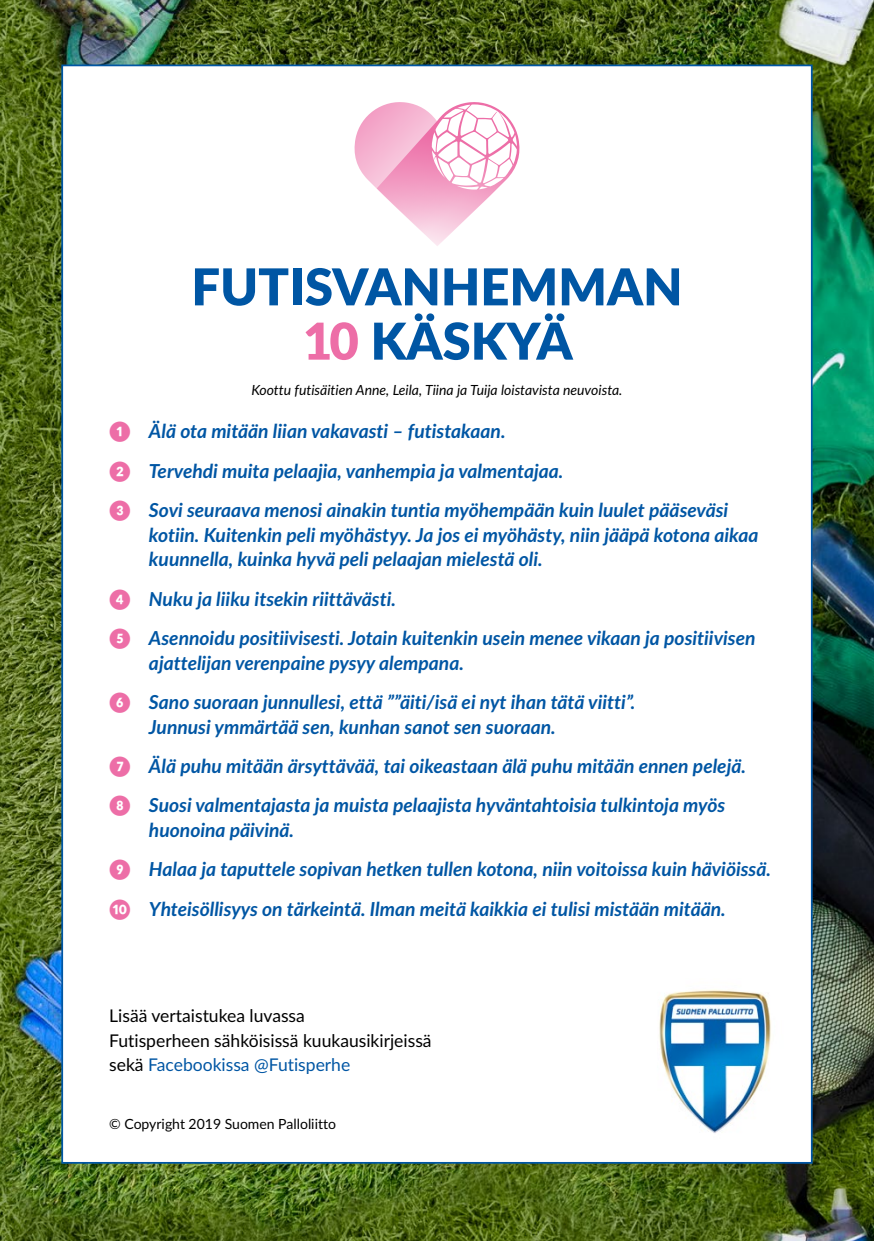
<style>
.page{position:relative;width:874px;height:1241px;background:#fff}
.page>*{position:absolute;margin:0;border:0;box-sizing:border-box;transform-origin:0 0}
.t1{font:900 50.75px/54.2px "Lato";color:#0056a4;text-align:center}
.t2{font:italic 700 19.25px/39.4px "Lato";color:#0056a4}
.t3{font:17.5px/24.5px "Lato";color:#000}
.t4{font:italic 14px "Lato";color:#000}
.t5{font:14px "Lato";color:#000}
.s1{color:#ed6ea7}
.s2{color:#0056a4}
</style>
<div class="page">
<img style="left:0;top:0;width:873px;height:1240px">
<div style="left:61px;top:64px;width:751px;height:1099px;background:#fff;border:2px solid #0056a4"></div>
<img style="left:659px;top:989px;width:112px;height:144px">
<svg style="left:354px;top:102px;width:166px;height:144px"></svg>
<h1 class="t1" style="left:191px;top:257px;width:492px">FUTISVANHEMMAN<br><span class="s1">10</span> KÄSKYÄ</h1>
<p class="t4" style="left:251px;top:379px;width:372px">Koottu futisäitien Anne, Leila, Tiina ja Tuija loistavista neuvoista.</p>
<p class="t2" style="left:109px;top:411px;width:620px"><span class="s1">❶</span> Älä ota mitään liian vakavasti – futistakaan.<br><span class="s1">❷</span> Tervehdi muita pelaajia, vanhempia ja valmentajaa.<br><span class="s1">❸</span> Sovi seuraava menosi ainakin tuntia myöhempään kuin luulet pääseväsi</p>
<p class="t2" style="left:149px;top:521px;width:611px;line-height:24.5px">kotiin. Kuitenkin peli myöhästyy. Ja jos ei myöhästy, niin jääpä kotona aikaa kuunnella, kuinka hyvä peli pelaajan mielestä oli.</p>
<p class="t2" style="left:109px;top:578px;width:647px"><span class="s1">❹</span> Nuku ja liiku itsekin riittävästi.<br><span class="s1">❺</span> Asennoidu positiivisesti. Jotain kuitenkin usein menee vikaan ja positiivisen</p>
<p class="t2" style="left:109px;top:642px;width:527px;text-indent:40px">ajattelijan verenpaine pysyy alempana.<br><span class="s1">❻</span> Sano suoraan junnullesi, että ””äiti/isä ei nyt ihan tätä viitti”.</p>
<p class="t2" style="left:109px;top:706px;width:638px;text-indent:40px">Junnusi ymmärtää sen, kunhan sanot sen suoraan.<br><span class="s1">❼</span> Älä puhu mitään ärsyttävää, tai oikeastaan älä puhu mitään ennen pelejä.<br><span class="s1">❽</span> Suosi valmentajasta ja muista pelaajista hyväntahtoisia tulkintoja myös</p>
<p class="t2" style="left:109px;top:809px;width:663px;text-indent:40px">huonoina päivinä.<br><span class="s1">❾</span> Halaa ja taputtele sopivan hetken tullen kotona, niin voitoissa kuin häviöissä. <span class="s1">❿</span> Yhteisöllisyys on tärkeintä. Ilman meitä kaikkia ei tulisi mistään mitään.</p>
<p class="t3" style="left:109px;top:1002px;width:324px">Lisää vertaistukea luvassa<br>Futisperheen sähköisissä kuukausikirjeissä sekä <span class="s2">Facebookissa @Futisperhe</span></p>
<p class="t5" style="left:109px;top:1113px;width:228px">© Copyright 2019 Suomen Palloliitto</p>
</div>
